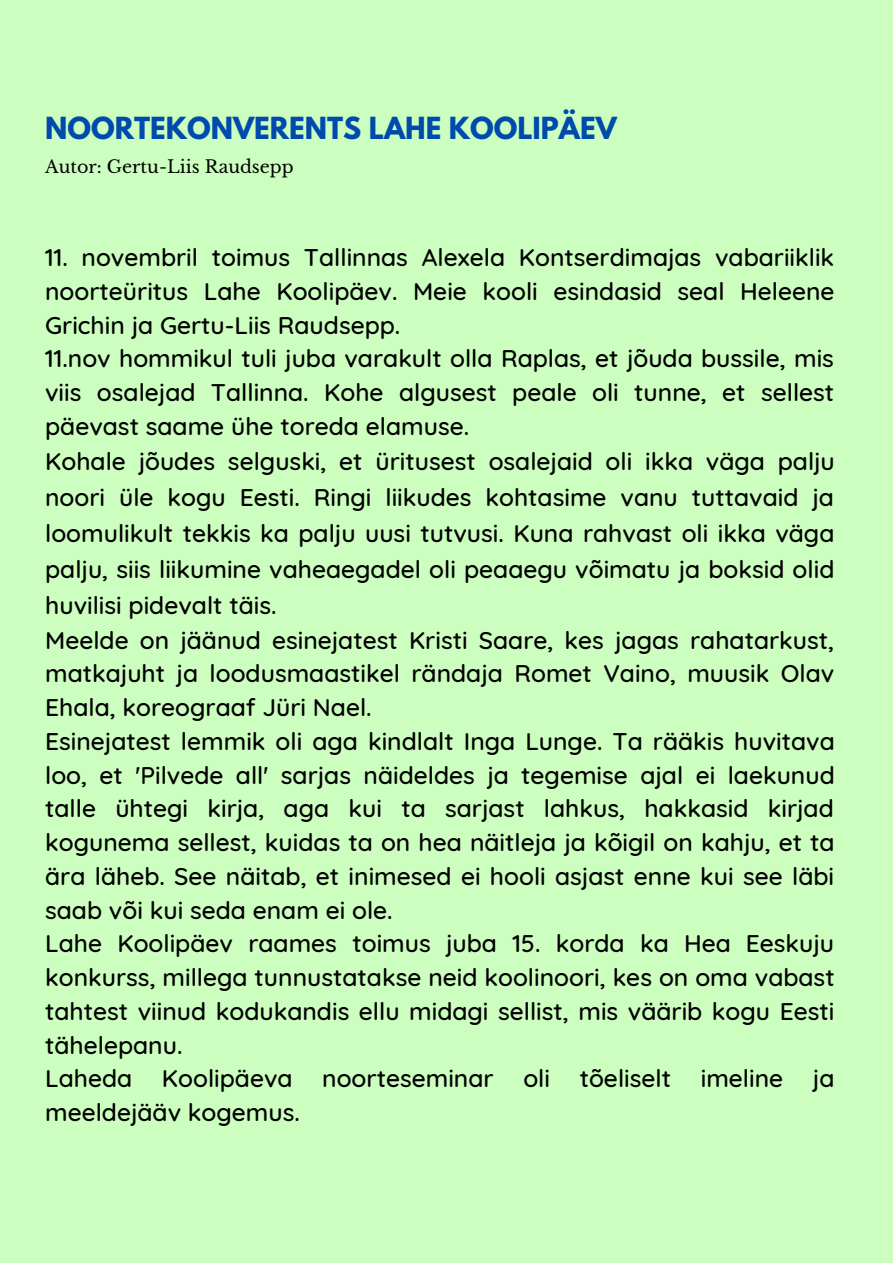
<style>
.page{position:relative;width:893px;height:1264px;background:#fff}
.page>*{position:absolute;margin:0;border:0;box-sizing:border-box;transform-origin:0 0}
.t1{font:700 27px "League Spartan";color:#004aad}
.t2{font:500 24.6px/34.2px "Quicksand";color:#000}
.t3{font:17.55px "Libre Baskerville";color:#000}
</style>
<div class="page">
<div style="left:0;top:0;width:892px;height:1262px;background:#ccffbf"></div>
<p class="t1" style="left:45px;top:114px;width:573px">NOORTEKONVERENTS LAHE KOOLIPÄEV</p>
<p class="t3" style="left:45px;top:156px;width:250px">Autor: Gertu-Liis Raudsepp</p>
<p class="t2" style="left:45px;top:240px;width:791px">11. novembril toimus Tallinnas Alexela Kontserdimajas vabariiklik noorteüritus Lahe Koolipäev. Meie kooli esindasid seal Heleene Grichin ja Gertu-Liis Raudsepp.<br>11.nov hommikul tuli juba varakult olla Raplas, et jõuda bussile, mis viis osalejad Tallinna. Kohe algusest peale oli tunne, et sellest päevast saame ühe toreda elamuse.<br>Kohale jõudes selguski, et üritusest osalejaid oli ikka väga palju noori üle kogu Eesti. Ringi liikudes kohtasime vanu tuttavaid ja loomulikult tekkis ka palju uusi tutvusi. Kuna rahvast oli ikka väga palju, siis liikumine vaheaegadel oli peaaegu võimatu ja boksid olid huvilisi pidevalt täis.<br>Meelde on jäänud esinejatest Kristi Saare, kes jagas rahatarkust, matkajuht ja loodusmaastikel rändaja Romet Vaino, muusik Olav Ehala, koreograaf Jüri Nael.<br>Esinejatest lemmik oli aga kindlalt Inga Lunge. Ta rääkis huvitava loo, et 'Pilvede all' sarjas näideldes ja tegemise ajal ei laekunud talle ühtegi kirja, aga kui ta sarjast lahkus, hakkasid kirjad kogunema sellest, kuidas ta on hea näitleja ja kõigil on kahju, et ta ära läheb. See näitab, et inimesed ei hooli asjast enne kui see läbi saab või kui seda enam ei ole.<br>Lahe Koolipäev raames toimus juba 15. korda ka Hea Eeskuju konkurss, millega tunnustatakse neid koolinoori, kes on oma vabast tahtest viinud kodukandis ellu midagi sellist, mis väärib kogu Eesti tähelepanu.<br>Laheda Koolipäeva noorteseminar oli tõeliselt imeline ja meeldejääv kogemus.</p>
</div>
